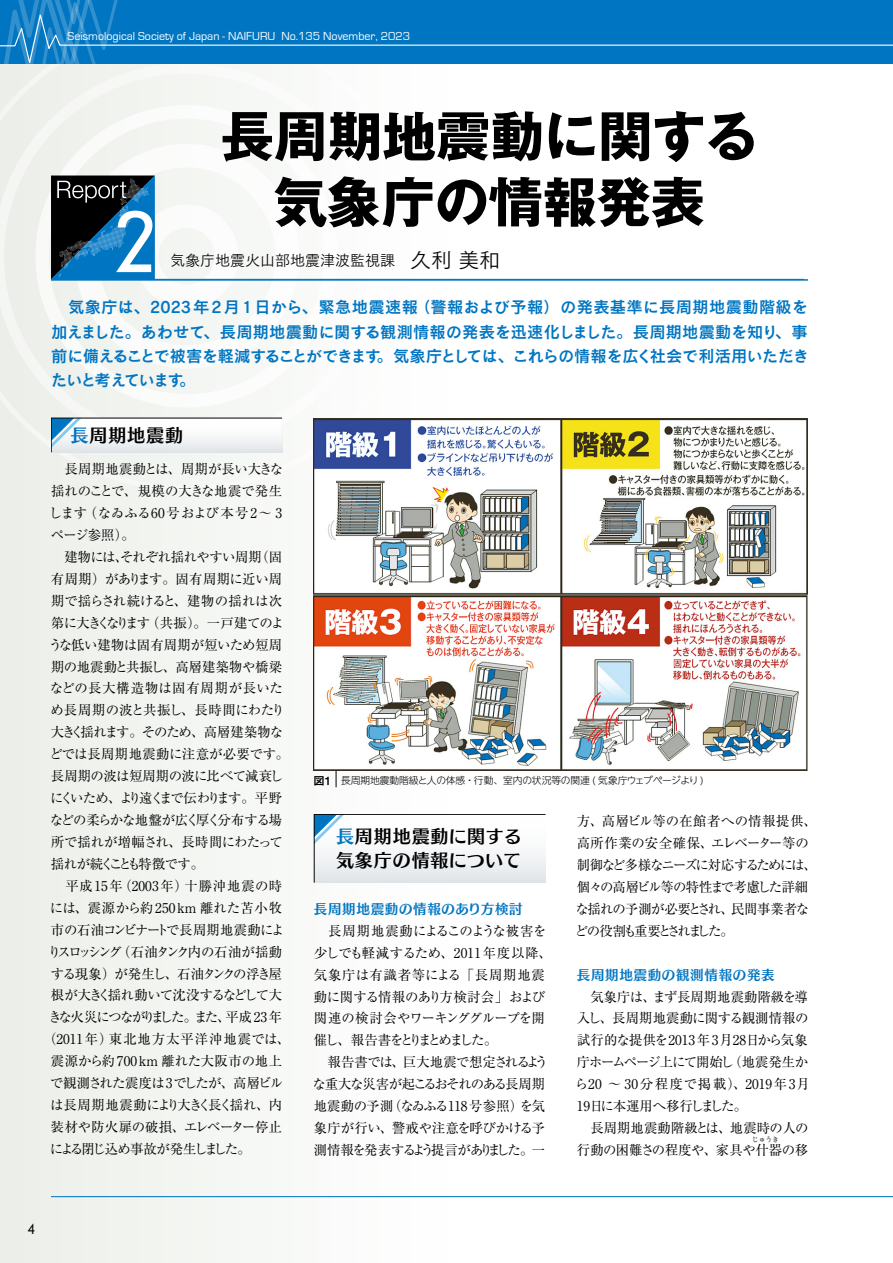
<style>
.page{position:relative;width:893px;height:1263px;background:#fff}
.page>*{position:absolute;margin:0;border:0;box-sizing:border-box;transform-origin:0 0}
.t1{font:82.5px "Geometric 706 BT Medium B";color:#fff}
.t2{font:700 54px/65.8px "Gothic MB101 Pro";color:#000;text-align:center}
.t3{font:18px/24px "Skip Std B";letter-spacing:.05em;color:#000}
.t4{font:16.5px/24.5px "Cezanne Pro DB";letter-spacing:-.065em;color:#0075c2;text-align:justify}
.t5{font:15px "Tsuku Go Pro R";color:#000}
.t6{font:13.8px "Geometric 706 BT Medium B";color:#000}
.t7{font:13.5px/21.9px "Ryumin Pro";letter-spacing:-.025em;color:#000}
.t8{font:13.5px/21.9px "Ryumin Pro";color:#000}
.t9{font:13.5px/21.9px "Ryumin Pro";letter-spacing:-.055em;color:#000}
.t10{font:13.5px "Ryumin Pro";letter-spacing:.005em;color:#000}
.t11{font:13.5px "Ryumin Pro";letter-spacing:-.12em;color:#000}
.t12{font:13.5px "Ryumin Pro";letter-spacing:-.08em;color:#000}
.t13{font:13.5px "Ryumin Pro";letter-spacing:.01em;color:#000}
.t14{font:13.5px "Skip Std B";letter-spacing:.05em;color:#0075c2}
.t15{font:13.5px "Ryumin Pro";letter-spacing:-.095em;color:#000}
.t16{font:13.5px "Ryumin Pro";letter-spacing:-.175em;color:#000}
.t17{font:13.5px "Ryumin Pro";letter-spacing:.065em;color:#000}
.t18{font:13.5px "Ryumin Pro";letter-spacing:-.145em;color:#000}
.t19{font:13.5px "Ryumin Pro";letter-spacing:.07em;color:#000}
.t20{font:13.5px "Ryumin Pro";letter-spacing:-.045em;color:#000}
.t21{font:13.5px "Ryumin Pro";letter-spacing:-.085em;color:#000}
.t22{font:13.5px "Ryumin Pro";letter-spacing:-.06em;color:#000}
.t23{font:13.5px "Ryumin Pro";letter-spacing:-.05em;color:#000}
.t24{font:13.5px "Ryumin Pro";letter-spacing:-.005em;color:#000}
.t25{font:13.5px "Ryumin Pro";letter-spacing:.015em;color:#000}
.t26{font:13.5px "Ryumin Pro";letter-spacing:.045em;color:#000}
.t27{font:13.5px "Ryumin Pro";letter-spacing:-.135em;color:#000}
.t28{font:12px "Eurostile";color:#fff}
.t29{font:300 9.75px "UD Shin Go NT Pro";letter-spacing:-.005em;color:#000}
.t30{font:6.75px "Ryumin Pro";color:#000}
.s1{font-size:21px}
.s2{color:#0075c2}
.s3{font-family:"Midashi Go Pro MB31";font-weight:400;font-size:11.25px}
</style>
<div class="page">
<div style="left:0;top:27px;width:473px;height:1236px;background:#f4f6f3"></div>
<svg style="left:0;top:68px;width:422px;height:423px"></svg>
<div style="left:0;top:0;width:893px;height:63px;background:#0075c2"></div>
<svg style="left:14px;top:0;width:104px;height:10px"></svg>
<hr style="left:51px;top:1196px;width:842px;height:1px;background:#0075c2">
<svg style="left:0;top:10px;width:893px;height:58px"></svg>
<svg style="left:51px;top:418px;width:231px;height:34px"></svg>
<svg style="left:314px;top:814px;width:231px;height:68px"></svg>
<img style="left:314px;top:418px;width:494px;height:353px">
<svg style="left:336px;top:771px;width:1px;height:16px"></svg>
<svg style="left:51px;top:176px;width:104px;height:103px;background:#0f466b"></svg>
<hr style="left:51px;top:279px;width:757px;height:2px;background:#0075c2">
<p class="t28" style="left:68px;top:30px;width:344px">Seismological Society of Japan - NAIFURU No.135 November, 2023</p>
<h1 class="t1" style="left:112px;top:186px;width:47px">2</h1>
<h2 class="t2" style="left:220px;top:97px;width:540px">長周期地震動に関する気象庁の情報発表</h2>
<p class="t5" style="left:170px;top:247px;width:332px">気象庁地震火山部地震津波監視課　<span class="s1">久利 美和</span></p>
<p class="t4" style="left:51px;top:294px;width:760px;text-indent:17px">気象庁は、2023年2月1日から、緊急地震速報（警報および予報）の発表基準に長周期地震動階級を加えました。あわせて、長周期地震動に関する観測情報の発表を迅速化しました。長周期地震動を知り、事前に備えることで被害を軽減することができます。気象庁としては、これらの情報を広く社会で利活用いただきたいと考えています。</p>
<h3 class="t3" style="left:71px;top:423px;width:114px"><span class="s2">長</span>周期地震動</h3>
<p class="t8" style="left:51px;top:457px;width:234px">　長周期地震動とは、周期が長い大きな</p>
<p class="t24" style="left:51px;top:480px;width:233px">揺れのことで、規模の大きな地震で発生</p>
<p class="t13" style="left:49px;top:502px;width:235px">します（なゐふる60号および本号 2～ 3</p>
<p class="t7" style="left:51px;top:523px;width:86px">ページ参照）。</p>
<p class="t20" style="left:51px;top:546px;width:233px">　建物には、それぞれ揺れやすい周期（固</p>
<p class="t7" style="left:51px;top:567px;width:233px">有周期）があります。固有周期に近い周</p>
<p class="t10" style="left:51px;top:590px;width:233px">期で揺らされ続けると、建物の揺れは次</p>
<p class="t15" style="left:51px;top:612px;width:235px">第に大きくなります（共振）。一戸建てのよ</p>
<p class="t7" style="left:49px;top:633px;width:235px">うな低い建物は固有周期が短いため短周</p>
<p class="t10" style="left:51px;top:656px;width:233px">期の地震動と共振し、高層建築物や橋梁</p>
<p class="t26" style="left:50px;top:678px;width:234px">などの長大構造物は固有周期が長いた</p>
<p class="t13" style="left:50px;top:700px;width:236px">め長周期の波と共振し、長時間にわたり</p>
<p class="t12" style="left:51px;top:722px;width:234px">大きく揺れます。そのため、高層建築物な</p>
<p class="t25" style="left:49px;top:744px;width:242px">どでは長周期地震動に注意が必要です。</p>
<p class="t7" style="left:51px;top:764px;width:234px">長周期の波は短周期の波に比べて減衰し</p>
<p class="t16" style="left:50px;top:787px;width:234px">にくいため、より遠くまで伝わります。平野</p>
<p class="t21" style="left:50px;top:809px;width:234px">などの柔らかな地盤が広く厚く分布する場</p>
<p class="t7" style="left:51px;top:830px;width:233px">所で揺れが増幅され、長時間にわたって</p>
<p class="t9" style="left:51px;top:852px;width:155px">揺れが続くことも特徴です。</p>
<p class="t17" style="left:51px;top:875px;width:233px">　平成15年（2003年）十勝沖地震の時</p>
<p class="t10" style="left:50px;top:897px;width:234px">には、震源から約 250 km 離れた苫小牧</p>
<p class="t7" style="left:51px;top:918px;width:235px">市の石油コンビナートで長周期地震動によ</p>
<p class="t18" style="left:48px;top:941px;width:236px">りスロッシング（石油タンク内の石油が揺動</p>
<p class="t11" style="left:51px;top:963px;width:233px">する現象）が発生し、石油タンクの浮き屋</p>
<p class="t22" style="left:51px;top:985px;width:233px">根が大きく揺れ動いて沈没するなどして大</p>
<p class="t11" style="left:49px;top:1007px;width:235px">きな火災につながりました。また、平成 23 年</p>
<p class="t19" style="left:43px;top:1029px;width:248px">（2011年）東北地方太平洋沖地震では、</p>
<p class="t10" style="left:51px;top:1050px;width:233px">震源から約 700 km 離れた大阪市の地上</p>
<p class="t23" style="left:50px;top:1072px;width:234px">で観測された震度は3でしたが、高層ビル</p>
<p class="t12" style="left:50px;top:1094px;width:233px">は長周期地震動により大きく長く揺れ、内</p>
<p class="t7" style="left:51px;top:1115px;width:233px">装材や防火扉の破損、エレベーター停止</p>
<p class="t27" style="left:50px;top:1138px;width:202px">による閉じ込め事故が発生しました。</p>
<p class="t29" style="left:314px;top:772px;width:392px"><span class="s3">図1</span> 長周期地震動階級と人の体感・行動、室内の状況等の関連 ( 気象庁ウェブページより )</p>
<h3 class="t3" style="left:336px;top:823px;width:187px"><span class="s2">長</span>周期地震動に関する気象庁の情報について</h3>
<p class="t14" style="left:314px;top:898px;width:210px">長周期地震動の情報のあり方検討</p>
<p class="t7" style="left:313px;top:919px;width:241px">　長周期地震動によるこのような被害を少しでも軽減するため、2011年度以降、気象庁は有識者等による「長周期地震動に関する情報のあり方検討会」および関連の検討会やワーキンググループを開催し、報告書をとりまとめました。<br>　報告書では、巨大地震で想定されるような重大な災害が起こるおそれのある長周期地震動の予測（なゐふる118号参照）を気象庁が行い、警戒や注意を呼びかける予測情報を発表するよう提言がありました。一</p>
<p class="t9" style="left:574px;top:809px;width:244px">方、高層ビル等の在館者への情報提供、高所作業の安全確保、エレベーター等の制御など多様なニーズに対応するためには、個々の高層ビル等の特性まで考慮した詳細な揺れの予測が必要とされ、民間事業者などの役割も重要とされました。</p>
<p class="t14" style="left:577px;top:964px;width:199px">長周期地震動の観測情報の発表</p>
<p class="t8" style="left:575px;top:984px;width:236px">　気象庁は、まず長周期地震動階級を導入し、長周期地震動に関する観測情報の試行的な提供を2013年 3月28日から気象庁ホームページ上にて開始し（地震発生から20 ～ 30分程度で掲載）、2019年3月<br>19日に本運用へ移行しました。<br>　長周期地震動階級とは、地震時の人の行動の困難さの程度や、家具や什器の移</p>
<p class="t30" style="left:752px;top:1134px;width:29px">じゅうき</p>
<p class="t6" style="left:28px;top:1219px;width:9px">4</p>
</div>
